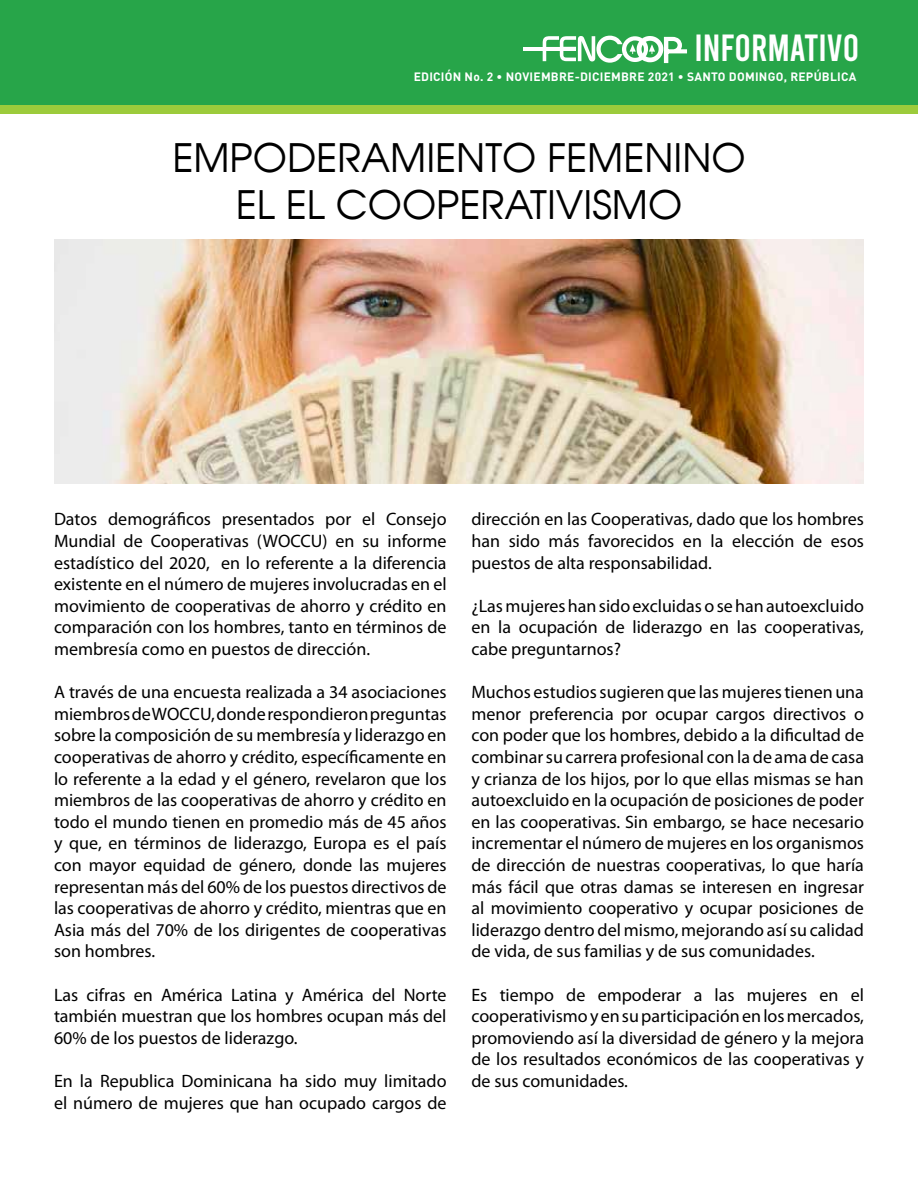
<style>
.page{position:relative;width:918px;height:1188px;background:#fff}
.page>*{position:absolute;margin:0;border:0;box-sizing:border-box;transform-origin:0 0}
.t1{font:39.3px/47.1px "Avalon Plain";color:#000;text-align:center}
.t2{font:37.65px "Bebas";color:#fff}
.t3{font:18px/21.6px "Myriad Pro";color:#000;text-align:justify}
.t4{font:700 12px "DIN";letter-spacing:.02em;color:#fff}
</style>
<div class="page">
<div style="left:0;top:0;width:918px;height:105px;background:#27a549"></div>
<div style="left:0;top:105px;width:918px;height:8px;background:#9ccb3b"></div>
<hr style="left:523px;top:47px;width:53px;height:4px;background:#fff">
<svg style="left:543px;top:35px;width:144px;height:29px"></svg>
<img style="left:54px;top:240px;width:810px;height:244px">
<h2 class="t2" style="left:694px;top:29px;width:166px">INFORMATIVO</h2>
<p class="t4" style="left:414px;top:69px;width:444px">EDICIÓN No. 2 • NOVIEMBRE-DICIEMBRE 2021 • SANTO DOMINGO, REPÚBLICA</p>
<h1 class="t1" style="left:172px;top:133px;width:575px">EMPODERAMIENTO FEMENINO<br>EL EL COOPERATIVISMO</h1>
<p class="t3" style="left:54px;top:508px;width:394px">Datos demográficos presentados por el Consejo Mundial de Cooperativas (WOCCU) en su informe estadístico del 2020, en lo referente a la diferencia existente en el número de mujeres involucradas en el movimiento de cooperativas de ahorro y crédito en comparación con los hombres, tanto en términos de membresía como en puestos de dirección.</p>
<p class="t3" style="left:54px;top:681px;width:394px">A través de una encuesta realizada a 34 asociaciones miembros de WOCCU, donde respondieron preguntas sobre la composición de su membresía y liderazgo en cooperativas de ahorro y crédito, específicamente en lo referente a la edad y el género, revelaron que los miembros de las cooperativas de ahorro y crédito en todo el mundo tienen en promedio más de 45 años y que, en términos de liderazgo, Europa es el país con mayor equidad de género, donde las mujeres representan más del 60% de los puestos directivos de las cooperativas de ahorro y crédito, mientras que en Asia más del 70% de los dirigentes de cooperativas son hombres.</p>
<p class="t3" style="left:54px;top:984px;width:394px">Las cifras en América Latina y América del Norte también muestran que los hombres ocupan más del 60% de los puestos de liderazgo.</p>
<p class="t3" style="left:54px;top:1070px;width:394px">En la Republica Dominicana ha sido muy limitado el número de mujeres que han ocupado cargos de</p>
<p class="t3" style="left:471px;top:508px;width:394px">dirección en las Cooperativas, dado que los hombres han sido más favorecidos en la elección de esos puestos de alta responsabilidad.</p>
<p class="t3" style="left:471px;top:595px;width:394px">¿Las mujeres han sido excluidas o se han autoexcluido en la ocupación de liderazgo en las cooperativas, cabe preguntarnos?</p>
<p class="t3" style="left:471px;top:681px;width:394px">Muchos estudios sugieren que las mujeres tienen una menor preferencia por ocupar cargos directivos o con poder que los hombres, debido a la dificultad de combinar su carrera profesional con la de ama de casa y crianza de los hijos, por lo que ellas mismas se han autoexcluido en la ocupación de posiciones de poder en las cooperativas. Sin embargo, se hace necesario incrementar el número de mujeres en los organismos de dirección de nuestras cooperativas, lo que haría más fácil que otras damas se interesen en ingresar al movimiento cooperativo y ocupar posiciones de liderazgo dentro del mismo, mejorando así su calidad de vida, de sus familias y de sus comunidades.</p>
<p class="t3" style="left:471px;top:984px;width:394px">Es tiempo de empoderar a las mujeres en el cooperativismo y en su participación en los mercados, promoviendo así la diversidad de género y la mejora de los resultados económicos de las cooperativas y de sus comunidades.</p>
</div>
